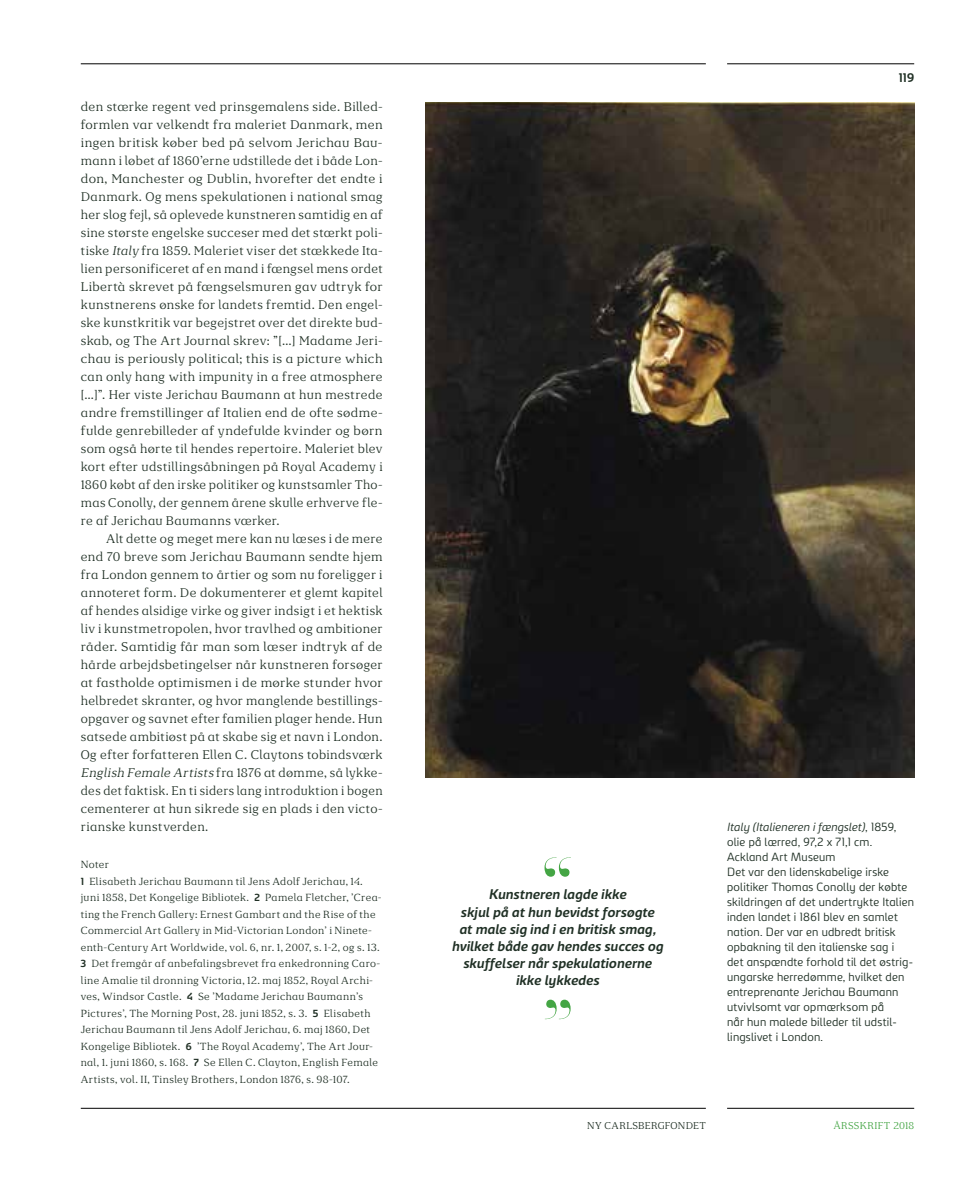
<style>
.page{position:relative;width:978px;height:1191px;background:#fff}
.page>*{position:absolute;margin:0;border:0;box-sizing:border-box;transform-origin:0 0}
.t1{font:italic 700 13.5px/17.1px "Carlsberg Sans";letter-spacing:.02em;color:#203025;text-align:center}
.t2{font:12px/18px "Carlsberg Serif B Regular May 14";letter-spacing:.02em;color:#203025;text-align:justify}
.t3{font:700 12px "Carlsberg Sans";color:#203025}
.t4{font:300 11.4px/15px "Carlsberg Sans";letter-spacing:.02em;color:#203025}
.t5{font:9.9px/16.5px "Carlsberg Serif B Regular May 14";letter-spacing:.03em;color:#203025}
.t6{font:9.45px "Carlsberg Serif B Regular May 14";letter-spacing:.02em;color:#203025}
.t7{font:9.45px "Carlsberg Serif B Regular May 14";letter-spacing:.025em;color:#44a544}
.s1{font-style:italic}
.s2{font-family:"Carlsberg Sans";font-weight:700}
</style>
<div class="page">
<hr style="left:81px;top:1108px;width:625px;height:1px;background:#000">
<hr style="left:81px;top:64px;width:625px;height:1px;background:#000">
<hr style="left:727px;top:1108px;width:187px;height:1px;background:#000">
<hr style="left:727px;top:64px;width:187px;height:1px;background:#000">
<img style="left:425px;top:102px;width:489px;height:675px">
<svg style="left:545px;top:857px;width:26px;height:19px"></svg>
<svg style="left:545px;top:999px;width:26px;height:20px"></svg>
<p class="t2" style="left:81px;top:97px;width:303px">den stærke regent ved prinsgemalens side. Billed&shy;formlen var velkendt fra maleriet Danmark, men ingen britisk køber bed på selvom Jerichau Bau&shy;mann i løbet af 1860’erne udstillede det i både Lon&shy;don, Manchester og Dublin, hvorefter det endte i Danmark. Og mens spekulationen i national smag her slog fejl, så oplevede kunstneren samtidig en af sine største engelske succeser med det stærkt poli&shy;tiske <span class="s1">Italy</span> fra 1859. Maleriet viser det stækkede Ita&shy;lien personificeret af en mand i fængsel mens ordet Libertà skrevet på fængselsmuren gav udtryk for kunstnerens ønske for landets fremtid. Den engel&shy;ske kunstkritik var begejstret over det direkte bud&shy;skab, og The Art Journal skrev: ”[…] Madame Jeri&shy;chau is periously political; this is a picture which can only hang with impunity in a free atmosphere […]”. Her viste Jerichau Baumann at hun mestrede andre fremstillinger af Italien end de ofte sødme&shy;fulde genrebilleder af yndefulde kvinder og børn som også hørte til hendes repertoire. Maleriet blev kort efter udstillingsåbningen på Royal Academy i 1860 købt af den irske politiker og kunstsamler Tho&shy;mas Conolly, der gennem årene skulle erhverve fle&shy;re af Jerichau Baumanns værker.</p>
<p class="t2" style="left:81px;top:529px;width:303px;text-indent:26px">Alt dette og meget mere kan nu læses i de mere end 70 breve som Jerichau Baumann sendte hjem fra London gennem to årtier og som nu foreligger i annoteret form. De dokumenterer et glemt kapitel af hendes alsidige virke og giver indsigt i et hektisk liv i kunstmetropolen, hvor travlhed og ambitioner råder. Samtidig får man som læser indtryk af de hårde arbejdsbetingelser når kunstneren forsøger at fastholde optimismen i de mørke stunder hvor helbredet skranter, og hvor manglende bestillings&shy;opgaver og savnet efter familien plager hende. Hun satsede ambitiøst på at skabe sig et navn i London.<br>Og efter forfatteren Ellen C. Claytons tobindsværk <span class="s1">English Female Artists</span> fra 1876 at dømme, så lykke&shy;des det faktisk. En ti siders lang introduktion i bogen cementerer at hun sikrede sig en plads i den victo&shy;rianske kunstverden.</p>
<p class="t5" style="left:81px;top:856px;width:302px">Noter<br><span class="s2">1</span> Elisabeth Jerichau Baumann til Jens Adolf Jerichau, 14. juni 1858, Det Kongelige Bibliotek. <span class="s2">2</span> Pamela Fletcher, ’Crea&shy;ting the French Gallery: Ernest Gambart and the Rise of the Commercial Art Gallery in Mid-Victorian London’ i Ninete&shy;enth-Century Art Worldwide, vol. 6, nr. 1, 2007, s. 1-2, og s. 13.<br><span class="s2">3</span> Det fremgår af anbefalingsbrevet fra enkedronning Caro&shy;line Amalie til dronning Victoria, 12. maj 1852, Royal Archi&shy;ves, Windsor Castle. <span class="s2">4</span> Se ’Madame Jerichau Baumann’s Pictures’, The Morning Post, 28. juni 1852, s. 3. <span class="s2">5</span> Elisabeth Jerichau Baumann til Jens Adolf Jerichau, 6. maj 1860, Det Kongelige Bibliotek. <span class="s2">6</span> ’The Royal Academy’, The Art Jour&shy;nal, 1. juni 1860, s. 168. <span class="s2">7</span> Se Ellen C. Clayton, English Female Artists, vol. II, Tinsley Brothers, London 1876, s. 98-107.</p>
<p class="t3" style="left:899px;top:70px;width:17px">119</p>
<p class="t1" style="left:452px;top:885px;width:213px">Kunstneren lagde ikke<br>skjul på at hun bevidst forsøgte<br>at male sig ind i en britisk smag, hvilket både gav hendes succes og skuffelser når spekulationerne ikke lykkedes</p>
<p class="t4" style="left:727px;top:819px;width:188px"><span class="s1">Italy (Italieneren i fængslet)</span>, 1859, olie på lærred, 97,2 x 71,1 cm.<br>Ackland Art Museum<br>Det var den lidenskabelige irske politiker Thomas Conolly der købte skildringen af det undertrykte Italien inden landet i 1861 blev en samlet nation. Der var en udbredt britisk opbakning til den italienske sag i<br>det anspændte forhold til det østrig&shy;ungarske herredømme, hvilket den entreprenante Jerichau Baumann utvivlsomt var opmærksom på<br>når hun malede billeder til udstil&shy;lingslivet i London.</p>
<p class="t6" style="left:587px;top:1120px;width:120px">NY CARLSBERGFONDET</p>
<p class="t7" style="left:833px;top:1120px;width:82px">ÅRSSKRIFT 2018</p>
</div>
